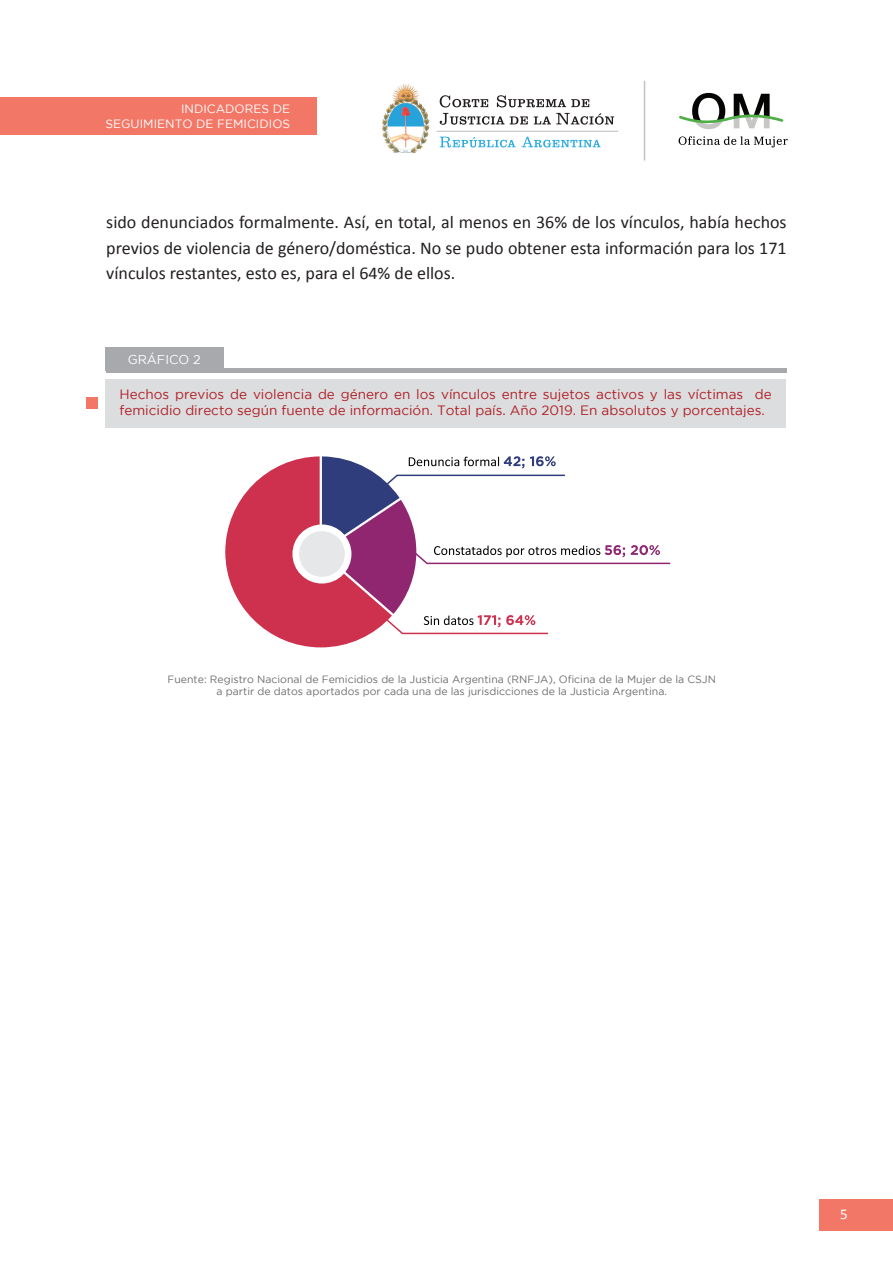
<style>
.page{position:relative;width:893px;height:1263px;background:#fff}
.page>*{position:absolute;margin:0;border:0;box-sizing:border-box;transform-origin:0 0}
.t1{font:18px/25.5px "Calibri";color:#231f20;text-align:justify}
.t2{font:15px "Calibri";color:#fff}
.t3{font:13.5px/16.2px "Gotham";color:#af1f26}
.t4{font:12.75px "Gotham";color:#fff}
.t5{font:12px/14.4px "Gotham";color:#fff;text-align:right}
.t6{font:10.5px/12.6px "Gotham";color:#6c6d70;text-align:center}
</style>
<div class="page">
<div style="left:819px;top:1199px;width:74px;height:31px;background:#f37767"></div>
<svg style="left:679px;top:136px;width:109px;height:11px"></svg>
<svg style="left:679px;top:93px;width:104px;height:36px"></svg>
<img style="left:382px;top:84px;width:48px;height:69px">
<svg style="left:440px;top:113px;width:174px;height:12px"></svg>
<svg style="left:440px;top:95px;width:149px;height:12px"></svg>
<svg style="left:440px;top:137px;width:161px;height:11px"></svg>
<hr style="left:436px;top:131px;width:182px;height:1px;background:#bcbfbe">
<hr style="left:644px;top:81px;width:1px;height:80px;background:#c1c2c4">
<div style="left:0;top:98px;width:317px;height:37px;background:#f37767"></div>
<div style="left:105px;top:347px;width:118px;height:24px;background:#a8a9ad"></div>
<hr style="left:106px;top:368px;width:681px;height:4px;background:#a8a9ad">
<div style="left:105px;top:379px;width:681px;height:49px;background:#dcdddf"></div>
<div style="left:86px;top:397px;width:12px;height:12px;background:#f37767"></div>
<svg style="left:225px;top:456px;width:446px;height:191px"></svg>
<div style="left:292px;top:524px;width:59px;height:59px;background:#fff;border-radius:50%"></div>
<div style="left:299px;top:531px;width:46px;height:46px;background:#e6e7e9;border-radius:50%"></div>
<p class="t5" style="left:106px;top:102px;width:186px">INDICADORES DE<br>SEGUIMIENTO DE FEMICIDIOS</p>
<p class="t1" style="left:106px;top:209px;width:682px">sido denunciados formalmente. Así, en total, al menos en 36% de los vínculos, había hechos previos de violencia de género/doméstica. No se pudo obtener esta información para los 171 vínculos restantes, esto es, para el 64% de ellos.</p>
<p class="t4" style="left:128px;top:352px;width:75px">GRÁFICO 2</p>
<p class="t3" style="left:119px;top:386px;width:654px">Hechos previos de violencia de género en los vínculos entre sujetos activos y las víctimas de femicidio directo según fuente de información. Total país. Año 2019. En absolutos y porcentajes.</p>
<p class="t6" style="left:168px;top:672px;width:550px">Fuente: Registro Nacional de Femicidios de la Justicia Argentina (RNFJA), Oficina de la Mujer de la CSJN a partir de datos aportados por cada una de las jurisdicciones de la Justicia Argentina.</p>
<p class="t2" style="left:840px;top:1204px;width:9px">5</p>
</div>
